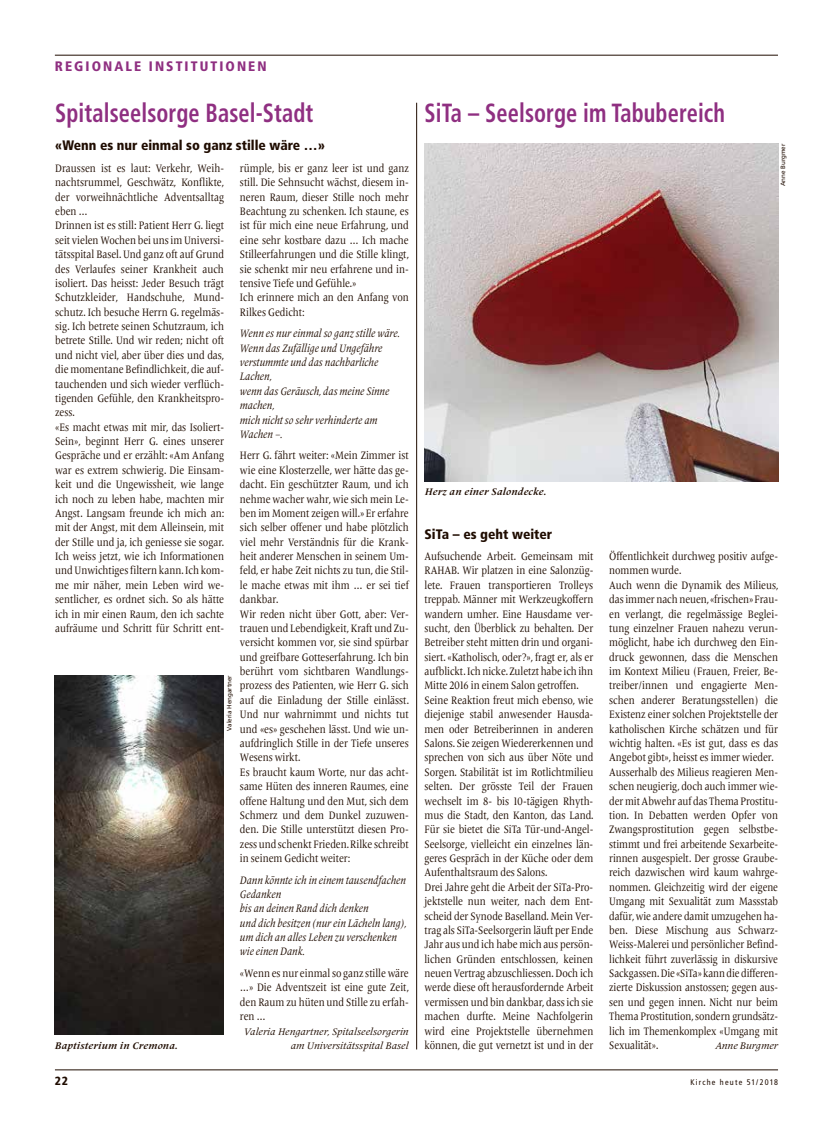
<style>
.page{position:relative;width:833px;height:1134px;background:#fff}
.page>*{position:absolute;margin:0;border:0;box-sizing:border-box;transform-origin:0 0}
.t1{font:700 condensed 26.25px "Frutiger";letter-spacing:.005em;color:#8f2f81;scale:.85 1}
.t2{font:900 condensed 13.75px "Frutiger";color:#1f0c00}
.t3{font:900 condensed 13.75px "Frutiger";letter-spacing:.15em;color:#8f2f81}
.t4{font:900 condensed 11.88px "Frutiger";color:#1f0c00}
.t5{font:11.25px/14.4px "Frutiger Serif LT Pro";letter-spacing:-.005em;color:#1f0c00;scale:.85 1}
.t6{font:italic 11.25px/14.4px "Frutiger Serif LT Pro";color:#1f0c00;scale:.85 1}
.t7{font:italic 10px/14.4px "Frutiger Serif LT Pro";color:#1f0c00;text-align:right}
.t8{font:italic 700 10px "Frutiger Serif LT Pro";letter-spacing:.025em;color:#1f0c00}
.t9{font:condensed 8.12px "Frutiger";letter-spacing:.15em;color:#1f0c00}
.t10{font:6.25px "Frutiger";color:#1f0c00}
</style>
<div class="page">
<hr style="left:55px;top:1070px;width:723px;height:1px;background:#1f0c00">
<hr style="left:55px;top:55px;width:723px;height:1px;background:#1f0c00">
<hr style="left:416px;top:103px;width:1px;height:946px;background:#1f0c00">
<img style="left:55px;top:675px;width:168px;height:359px">
<img style="left:424px;top:143px;width:354px;height:338px">
<p class="t3" style="left:55px;top:58px;width:213px">REGIONALE INSTITUTIONEN</p>
<h1 class="t1" style="left:55px;top:97px;width:305px">Spitalseelsorge Basel-Stadt</h1>
<p class="t2" style="left:55px;top:137px;width:271px">«Wenn es nur einmal so ganz stille wäre …»</p>
<p class="t5" style="left:55px;top:161px;width:200px">Draussen ist es laut: Verkehr, Weih&shy;nachtsrummel, Geschwätz, Konflikte, der vorweihnächtliche Adventsalltag eben …<br>Drinnen ist es still: Patient Herr G. liegt seit vielen Wochen bei uns im Universi&shy;tätsspital Basel. Und ganz oft auf Grund des Verlaufes seiner Krankheit auch isoliert. Das heisst: Jeder Besuch trägt Schutzkleider, Handschuhe, Mund&shy;schutz. Ich besuche Herrn G. regelmäs&shy;sig. Ich betrete seinen Schutzraum, ich betrete Stille. Und wir reden; nicht oft und nicht viel, aber über dies und das, die momentane Befindlichkeit, die auf&shy;tauchenden und sich wieder verflüch&shy;tigenden Gefühle, den Krankheitspro&shy;zess.<br>«Es macht etwas mit mir, das Isoliert-Sein», beginnt Herr G. eines unserer Gespräche und er erzählt: «Am Anfang war es extrem schwierig. Die Einsam&shy;keit und die Ungewissheit, wie lange ich noch zu leben habe, machten mir Angst. Langsam freunde ich mich an: mit der Angst, mit dem Alleinsein, mit der Stille und ja, ich geniesse sie sogar.<br>Ich weiss jetzt, wie ich Informationen und Unwichtiges filtern kann. Ich kom&shy;me mir näher, mein Leben wird we&shy;sentlicher, es ordnet sich. So als hätte ich in mir einen Raum, den ich sachte aufräume und Schritt für Schritt ent-</p>
<p class="t5" style="left:240px;top:161px;width:200px">rümple, bis er ganz leer ist und ganz still. Die Sehnsucht wächst, diesem in&shy;neren Raum, dieser Stille noch mehr Beachtung zu schenken. Ich staune, es ist für mich eine neue Erfahrung, und eine sehr kostbare dazu … Ich mache Stilleerfahrungen und die Stille klingt, sie schenkt mir neu erfahrene und in&shy;tensive Tiefe und Gefühle.»<br>Ich erinnere mich an den Anfang von Rilkes Gedicht:</p>
<p class="t6" style="left:240px;top:326px;width:190px">Wenn es nur einmal so ganz stille wäre.<br>Wenn das Zufällige und Ungefähre verstummte und das nachbarliche<br>Lachen,<br>wenn das Geräusch, das meine Sinne machen,<br>mich nicht so sehr verhinderte am<br>Wachen –.</p>
<p class="t5" style="left:240px;top:449px;width:200px">Herr G. fährt weiter: «Mein Zimmer ist wie eine Klosterzelle, wer hätte das ge&shy;dacht. Ein geschützter Raum, und ich nehme wacher wahr, wie sich mein Le&shy;ben im Moment zeigen will.» Er erfahre sich selber offener und habe plötzlich viel mehr Verständnis für die Krank&shy;heit anderer Menschen in seinem Um&shy;feld, er habe Zeit nichts zu tun, die Stil&shy;le mache etwas mit ihm … er sei tief dankbar.<br>Wir reden nicht über Gott, aber: Ver&shy;trauen und Lebendigkeit, Kraft und Zu&shy;versicht kommen vor, sie sind spürbar und greifbare Gotteserfahrung. Ich bin berührt vom sichtbaren Wandlungs&shy;prozess des Patienten, wie Herr G. sich auf die Einladung der Stille einlässt.<br>Und nur wahrnimmt und nichts tut und «es» geschehen lässt. Und wie un&shy;aufdringlich Stille in der Tiefe unseres Wesens wirkt.<br>Es braucht kaum Worte, nur das acht&shy;same Hüten des inneren Raumes, eine offene Haltung und den Mut, sich dem Schmerz und dem Dunkel zuzuwen&shy;den. Die Stille unterstützt diesen Pro&shy;zess und schenkt Frieden. Rilke schreibt in seinem Gedicht weiter:</p>
<p class="t6" style="left:240px;top:872px;width:198px">Dann könnte ich in einem tausendfachen<br>Gedanken<br>bis an deinen Rand dich denken<br>und dich besitzen (nur ein Lächeln lang), um dich an alles Leben zu verschenken wie einen Dank.</p>
<p class="t5" style="left:240px;top:966px;width:200px;text-align:justify">«Wenn es nur einmal so ganz stille wäre …» Die Adventszeit ist eine gute Zeit, den Raum zu hüten und Stille zu erfah&shy;ren …</p>
<p class="t7" style="left:244px;top:1024px;width:166px">Valeria Hengartner, Spitalseelsorgerin am Universitätsspital Basel</p>
<p class="t10" style="left:225px;top:731px;width:57px;rotate:-90deg">Valeria Hengartner</p>
<p class="t8" style="left:55px;top:1039px;width:124px">Baptisterium in Cremona.</p>
<h1 class="t1" style="left:424px;top:97px;width:355px">SiTa – Seelsorge im Tabubereich</h1>
<p class="t10" style="left:779px;top:186px;width:44px;rotate:-90deg">Anne Burgmer</p>
<p class="t8" style="left:425px;top:486px;width:123px">Herz an einer Salondecke.</p>
<p class="t2" style="left:424px;top:525px;width:129px">SiTa – es geht weiter</p>
<p class="t5" style="left:424px;top:549px;width:200px">Aufsuchende Arbeit. Gemeinsam mit RAHAB. Wir platzen in eine Salonzüg&shy;lete. Frauen transportieren Trolleys treppab. Männer mit Werkzeugkoffern wandern umher. Eine Hausdame ver&shy;sucht, den Überblick zu behalten. Der Betreiber steht mitten drin und organi&shy;siert. «Katholisch, oder?», fragt er, als er aufblickt. Ich nicke. Zuletzt habe ich ihn Mitte 2016 in einem Salon getroffen.<br>Seine Reaktion freut mich ebenso, wie diejenige stabil anwesender Hausda&shy;men oder Betreiberinnen in anderen Salons. Sie zeigen Wiedererkennen und sprechen von sich aus über Nöte und Sorgen. Stabilität ist im Rotlichtmilieu selten. Der grösste Teil der Frauen wechselt im 8- bis 10-tägigen Rhyth&shy;mus die Stadt, den Kanton, das Land.<br>Für sie bietet die SiTa Tür-und-Angel-Seelsorge, vielleicht ein einzelnes län&shy;geres Gespräch in der Küche oder dem Aufenthaltsraum des Salons.<br>Drei Jahre geht die Arbeit der SiTa-Pro&shy;jektstelle nun weiter, nach dem Ent&shy;scheid der Synode Baselland. Mein Ver&shy;trag als SiTa-Seelsorgerin läuft per Ende Jahr aus und ich habe mich aus persön&shy;lichen Gründen entschlossen, keinen neuen Vertrag abzuschliessen. Doch ich werde diese oft herausfordernde Arbeit vermissen und bin dankbar, dass ich sie machen durfte. Meine Nachfolgerin wird eine Projektstelle übernehmen können, die gut vernetzt ist und in der</p>
<p class="t5" style="left:609px;top:549px;width:200px">Öffentlichkeit durchweg positiv aufge&shy;nommen wurde.<br>Auch wenn die Dynamik des Milieus, das immer nach neuen, «frischen» Frau&shy;en verlangt, die regelmässige Beglei&shy;tung einzelner Frauen nahezu verun&shy;möglicht, habe ich durchweg den Ein&shy;druck gewonnen, dass die Menschen im Kontext Milieu (Frauen, Freier, Be&shy;treiber/innen und engagierte Men&shy;schen anderer Beratungsstellen) die Existenz einer solchen Projektstelle der katholischen Kirche schätzen und für wichtig halten. «Es ist gut, dass es das Angebot gibt», heisst es immer wieder.<br>Ausserhalb des Milieus reagieren Men&shy;schen neugierig, doch auch immer wie&shy;der mit Abwehr auf das Thema Prostitu&shy;tion. In Debatten werden Opfer von Zwangsprostitution gegen selbstbe&shy;stimmt und frei arbeitende Sexarbeite&shy;rinnen ausgespielt. Der grosse Graube&shy;reich dazwischen wird kaum wahrge&shy;nommen. Gleichzeitig wird der eigene Umgang mit Sexualität zum Massstab dafür, wie andere damit umzugehen ha&shy;ben. Diese Mischung aus Schwarz-Weiss-Malerei und persönlicher Befind&shy;lichkeit führt zuverlässig in diskursive Sackgassen. Die «SiTa» kann die differen&shy;zierte Diskussion anstossen; gegen aus&shy;sen und gegen innen. Nicht nur beim Thema Prostitution, sondern grundsätz&shy;lich im Themenkomplex «Umgang mit Sexualität».</p>
<p class="t7" style="left:715px;top:1038px;width:64px">Anne Burgmer</p>
<p class="t4" style="left:55px;top:1074px;width:15px">22</p>
<p class="t9" style="left:690px;top:1077px;width:89px">Kirche heute 51/2018</p>
</div>
